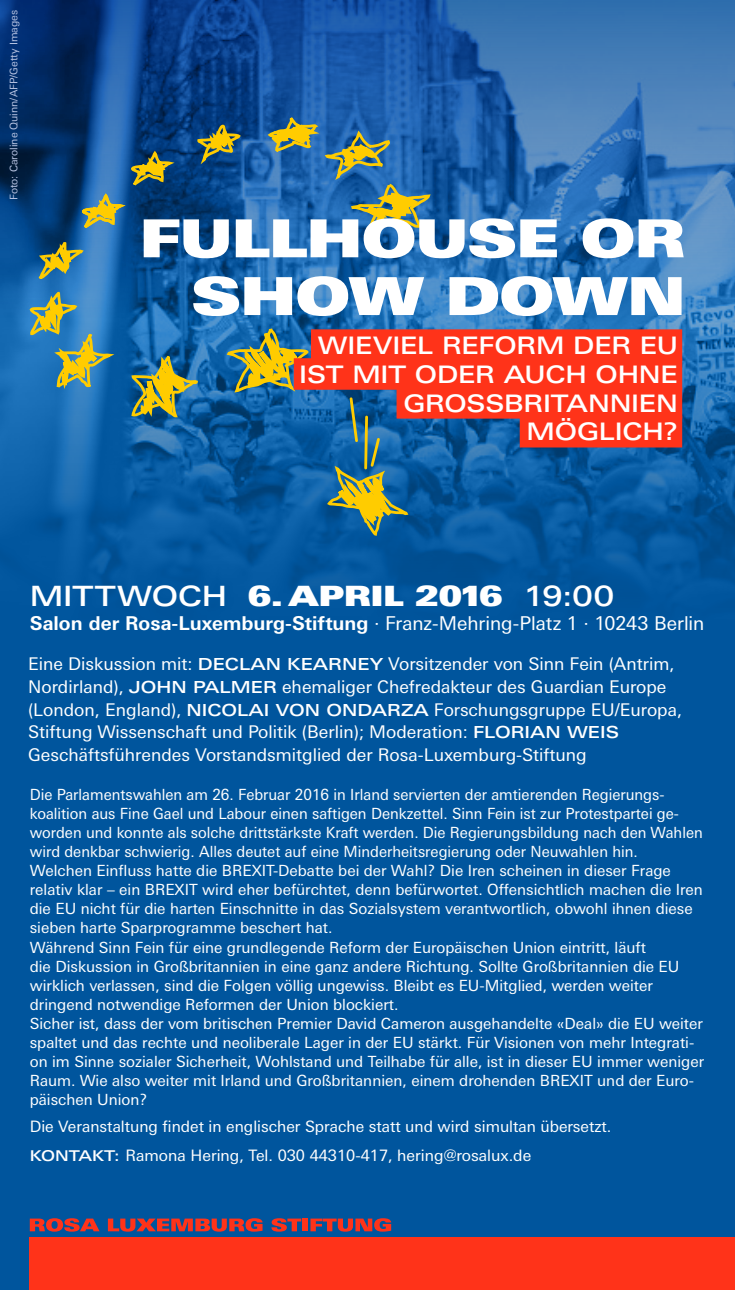
<style>
.page{position:relative;width:735px;height:1290px;background:#fff}
.page>*{position:absolute;margin:0;border:0;box-sizing:border-box;transform-origin:0 0}
.t1{font:52.5px/57.8px "Linotype Univers Extd X Black";letter-spacing:-.005em;color:#fff;text-align:right}
.t2{font:500 28px "Linotype Univers Extd";color:#fff}
.t3{font:500 24.15px/28.9px "Linotype Univers Extd";letter-spacing:-.01em;color:#fff;text-align:right}
.t4{font:19.07px "Linotype Univers Basic";letter-spacing:-.005em;color:#fff}
.t5{font:17.5px/22.8px "Linotype Univers Basic";color:#fff}
.t6{font:15.75px/29.2px "Linotype Univers Basic";color:#fff}
.t7{font:15.4px/19.1px "Linotype Univers Basic";color:#fff;scale:.96 1}
.t8{font:10.5px "Linotype Univers Basic";color:#b8c4e3}
.s1{font-family:"Linotype Univers Extd X Black";font-weight:400}
.s2{font-weight:700}
.s3{font-family:"Linotype Univers Extd";font-weight:500;font-size:16.62px}
.s4{font-family:"Linotype Univers Extd";font-weight:500;font-size:14.88px}
</style>
<div class="page">
<div style="left:0;top:0;width:734px;height:1290px;background:#00559d"></div>
<img style="left:0;top:318px;width:734px;height:270px">
<svg style="left:30px;top:1218px;width:69px;height:13px"></svg>
<svg style="left:108px;top:1218px;width:154px;height:13px"></svg>
<svg style="left:271px;top:1218px;width:30px;height:13px"></svg>
<div style="left:302px;top:1218px;width:6px;height:13px;background:#ff3319"></div>
<svg style="left:310px;top:1218px;width:81px;height:13px"></svg>
<div style="left:30px;top:1238px;width:704px;height:52px;background:#ff3319"></div>
<svg style="left:339px;top:0;width:395px;height:318px;background:#3573b5"></svg>
<svg style="left:135px;top:0;width:204px;height:112px;background:#0d4692"></svg>
<svg style="left:0;top:0;width:135px;height:404px;background:#0a3e7d"></svg>
<svg style="left:174px;top:537px;width:229px;height:13px"></svg>
<svg style="left:26px;top:112px;width:493px;height:425px"></svg>
<div style="left:311px;top:329px;width:370px;height:32px;background:#ff3319"></div>
<div style="left:293px;top:358px;width:388px;height:32px;background:#ff3319"></div>
<div style="left:396px;top:387px;width:285px;height:32px;background:#ff3319"></div>
<div style="left:519px;top:416px;width:162px;height:31px;background:#ff3319"></div>
<p class="t8" style="left:8px;top:200px;width:192px;rotate:-90deg">Foto: Caroline Quinn/AFP/Getty Images</p>
<h1 class="t1" style="left:140px;top:209px;width:546px">FULLHOUSE OR<br>SHOW DOWN</h1>
<h3 class="t3" style="left:299px;top:330px;width:380px">WIEVIEL REFORM DER EU<br>IST MIT ODER AUCH OHNE<br>GROSSBRITANNIEN<br>MÖGLICH?</h3>
<h2 class="t2" style="left:30px;top:579px;width:585px">MITTWOCH <span class="s1">6. APRIL 2016</span> 19:00</h2>
<p class="t4" style="left:30px;top:612px;width:675px"><span class="s2">Salon der Rosa-Luxemburg-Stiftung</span> · Franz-Mehring-Platz 1 · 10243 Berlin</p>
<p class="t5" style="left:28px;top:653px;width:655px">Eine Diskussion mit: <span class="s3">DECLAN KEARNEY</span> Vorsitzender von Sinn Fein (Antrim, Nordirland), <span class="s3">JOHN PALMER</span> ehemaliger Chefredakteur des Guardian Europe (London, England), <span class="s3">NICOLAI VON ONDARZA</span> Forschungsgruppe EU/Europa, Stiftung Wissenschaft und Politik (Berlin); Moderation: <span class="s3">FLORIAN WEIS </span>Geschäftsführendes Vorstandsmitglied der Rosa-Luxemburg-Stiftung</p>
<p class="t7" style="left:30px;top:785px;width:703px">Die Parlamentswahlen am 26. Februar 2016 in Irland servierten der amtierenden Regierungs&shy;koalition aus Fine Gael und Labour einen saftigen Denkzettel. Sinn Fein ist zur Protestpartei ge&shy;worden und konnte als solche drittstärkste Kraft werden. Die Regierungsbildung nach den Wahlen wird denkbar schwierig. Alles deutet auf eine Minderheitsregierung oder Neuwahlen hin.<br>Welchen Einfluss hatte die BREXIT-Debatte bei der Wahl? Die Iren scheinen in dieser Frage relativ klar – ein BREXIT wird eher befürchtet, denn befürwortet. Offensichtlich machen die Iren die EU nicht für die harten Einschnitte in das Sozialsystem verantwortlich, obwohl ihnen diese sieben harte Sparprogramme beschert hat.<br>Während Sinn Fein für eine grundlegende Reform der Europäischen Union eintritt, läuft<br>die Diskussion in Großbritannien in eine ganz andere Richtung. Sollte Großbritannien die EU wirklich verlassen, sind die Folgen völlig ungewiss. Bleibt es EU-Mitglied, werden weiter dringend notwendige Reformen der Union blockiert.<br>Sicher ist, dass der vom britischen Premier David Cameron ausgehandelte «Deal» die EU weiter spaltet und das rechte und neoliberale Lager in der EU stärkt. Für Visionen von mehr Integrati&shy;on im Sinne sozialer Sicherheit, Wohlstand und Teilhabe für alle, ist in dieser EU immer weniger Raum. Wie also weiter mit Irland und Großbritannien, einem drohenden BREXIT und der Euro&shy;päischen Union?</p>
<p class="t6" style="left:30px;top:1111px;width:583px">Die Veranstaltung findet in englischer Sprache statt und wird simultan übersetzt.<br><span class="s4">KONTAKT:</span> Ramona Hering, Tel. 030 44310-417, hering@rosalux.de</p>
</div>
